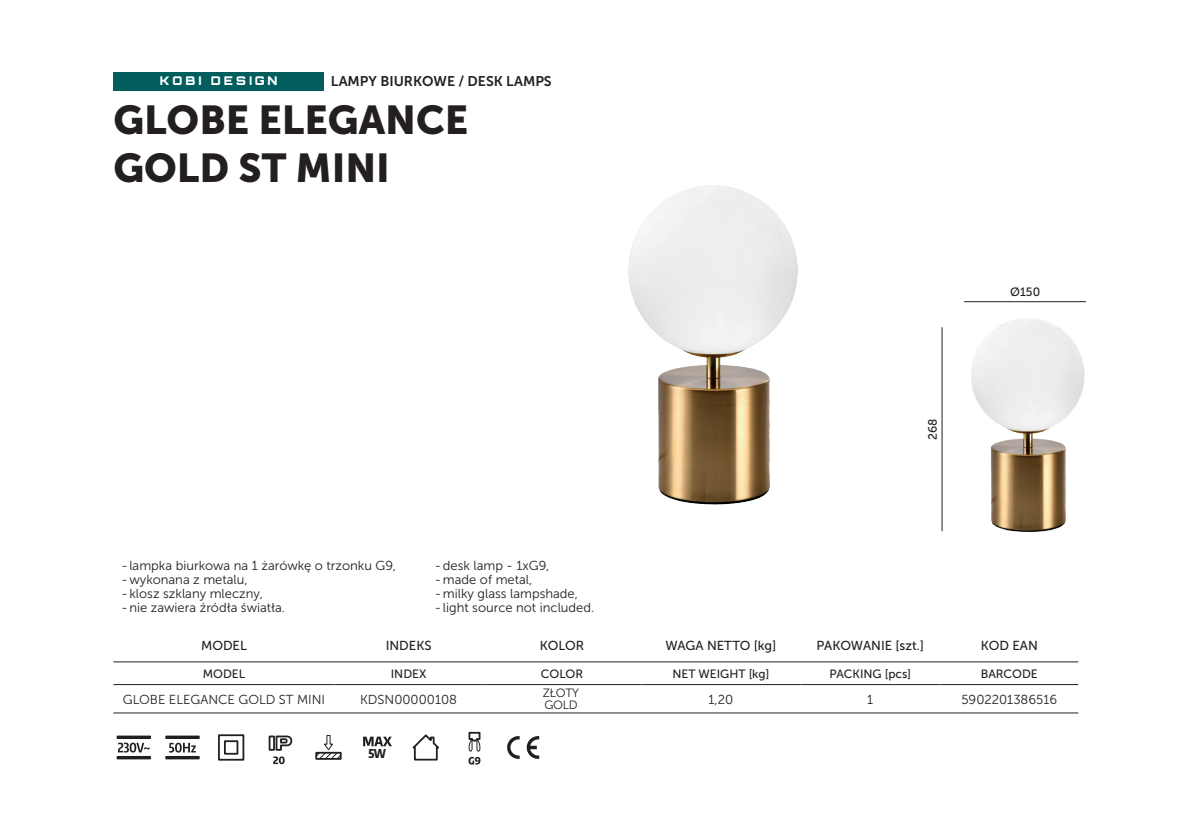
<style>
.page{position:relative;width:1191px;height:840px;background:#fff}
.page>*{position:absolute;margin:0;border:0;box-sizing:border-box;transform-origin:0 0}
.t1{font:40px/48px "Museo Sans 900";color:#231f20}
.t2{font:14px "Museo Sans 700";color:#231f20}
.t3{font:13px/14px "Museo Sans 300";color:#231f20}
.t4{font:13px "Museo Sans 500";color:#231f20}
.t5{font:12px "Museo Sans 500";color:#231f20}
.t6{font:900 12px "Orbitron";letter-spacing:.25em;color:#fff}
.t7{font:12px/12px "Museo Sans 300";letter-spacing:-.025em;color:#231f20}
.t8{font:800 semi-condensed 12px "Encode Sans";color:#231f20;scale:.94 1}
</style>
<div class="page">
<svg style="left:113px;top:662px;width:965px;height:1px"></svg>
<div style="left:334px;top:661px;width:148px;height:23px;background:#fff"></div>
<svg style="left:113px;top:684px;width:965px;height:2px;background:#908e8e"></svg>
<hr style="left:113px;top:661px;width:221px;height:1px;background:#231f20">
<hr style="left:482px;top:661px;width:159px;height:1px;background:#231f20">
<hr style="left:641px;top:661px;width:159px;height:1px;background:#231f20">
<hr style="left:800px;top:661px;width:140px;height:1px;background:#231f20">
<hr style="left:940px;top:661px;width:138px;height:1px;background:#231f20">
<hr style="left:113px;top:683px;width:221px;height:1px;background:#231f20">
<hr style="left:482px;top:683px;width:159px;height:1px;background:#231f20">
<hr style="left:641px;top:683px;width:159px;height:1px;background:#231f20">
<hr style="left:800px;top:683px;width:140px;height:1px;background:#231f20">
<hr style="left:940px;top:683px;width:138px;height:1px;background:#231f20">
<hr style="left:113px;top:712px;width:221px;height:1px;background:#231f20">
<hr style="left:334px;top:712px;width:148px;height:1px;background:#231f20">
<hr style="left:482px;top:712px;width:159px;height:1px;background:#231f20">
<hr style="left:641px;top:712px;width:159px;height:1px;background:#231f20">
<hr style="left:800px;top:712px;width:140px;height:1px;background:#231f20">
<hr style="left:940px;top:712px;width:138px;height:1px;background:#231f20">
<hr style="left:334px;top:661px;width:148px;height:1px;background:#231f20">
<hr style="left:334px;top:683px;width:148px;height:1px;background:#231f20">
<svg style="left:118px;top:742px;width:32px;height:10px"></svg>
<div style="left:117px;top:735px;width:34px;height:3px;border:2px solid #231f20"></div>
<div style="left:117px;top:755px;width:34px;height:4px;border:2px solid #231f20"></div>
<div style="left:165px;top:735px;width:35px;height:3px;border:2px solid #231f20"></div>
<div style="left:165px;top:755px;width:35px;height:4px;border:2px solid #231f20"></div>
<svg style="left:169px;top:742px;width:27px;height:10px"></svg>
<svg style="left:218px;top:734px;width:27px;height:27px"></svg>
<svg style="left:268px;top:735px;width:25px;height:28px"></svg>
<svg style="left:315px;top:735px;width:27px;height:24px"></svg>
<svg style="left:363px;top:736px;width:29px;height:9px"></svg>
<svg style="left:412px;top:734px;width:27px;height:27px"></svg>
<svg style="left:468px;top:731px;width:13px;height:33px"></svg>
<svg style="left:507px;top:736px;width:12px;height:22px"></svg>
<svg style="left:527px;top:736px;width:12px;height:22px"></svg>
<div style="left:113px;top:72px;width:211px;height:18px;background:#015e5d"></div>
<img style="left:628px;top:185px;width:170px;height:320px">
<img style="left:941px;top:301px;width:146px;height:231px">
<hr style="left:964px;top:301px;width:122px;height:1px;background:#231f20">
<hr style="left:941px;top:327px;width:1px;height:204px;background:#231f20">
<p class="t6" style="left:160px;top:73px;width:119px">KOBI DESIGN</p>
<p class="t2" style="left:331px;top:73px;width:222px">LAMPY BIURKOWE / DESK LAMPS</p>
<h1 class="t1" style="left:113px;top:96px;width:356px">GLOBE ELEGANCE<br>GOLD ST MINI</h1>
<p class="t3" style="left:121px;top:558px;width:276px">- lampka biurkowa na 1 żarówkę o trzonku G9, -wykonana z metalu,<br>-klosz szklany mleczny,<br>-nie zawiera źródła światła.</p>
<p class="t3" style="left:435px;top:558px;width:144px">-desk lamp - 1xG9, -made of metal,<br>-milky glass lampshade,</p>
<p class="t3" style="left:435px;top:600px;width:161px">- light source not included.</p>
<p class="t5" style="left:926px;top:439px;width:23px;rotate:-90deg">268</p>
<p class="t5" style="left:1010px;top:285px;width:32px">Ø150</p>
<p class="t4" style="left:201px;top:637px;width:47px">MODEL</p>
<p class="t4" style="left:386px;top:637px;width:47px">INDEKS</p>
<p class="t4" style="left:540px;top:637px;width:46px">KOLOR</p>
<p class="t4" style="left:665px;top:637px;width:112px">WAGA NETTO [kg]</p>
<p class="t4" style="left:816px;top:637px;width:109px">PAKOWANIE [szt.]</p>
<p class="t4" style="left:980px;top:637px;width:59px">KOD EAN</p>
<p class="t5" style="left:203px;top:666px;width:44px">MODEL</p>
<p class="t5" style="left:391px;top:666px;width:37px">INDEX</p>
<p class="t5" style="left:541px;top:666px;width:44px">COLOR</p>
<p class="t5" style="left:672px;top:666px;width:98px">NET WEIGHT [kg]</p>
<p class="t5" style="left:829px;top:666px;width:83px">PACKING [pcs]</p>
<p class="t5" style="left:980px;top:666px;width:59px">BARCODE</p>
<p class="t3" style="left:123px;top:691px;width:204px">GLOBE ELEGANCE GOLD ST MINI</p>
<p class="t3" style="left:360px;top:691px;width:98px">KDSN00000108</p>
<p class="t3" style="left:708px;top:691px;width:26px">1,20</p>
<p class="t3" style="left:867px;top:691px;width:8px">1</p>
<p class="t3" style="left:961px;top:691px;width:97px">5902201386516</p>
<p class="t7" style="left:543px;top:687px;width:38px">ZŁOTY<br>GOLD</p>
<p class="t8" style="left:368px;top:743px;width:20px">5W</p>
</div>
